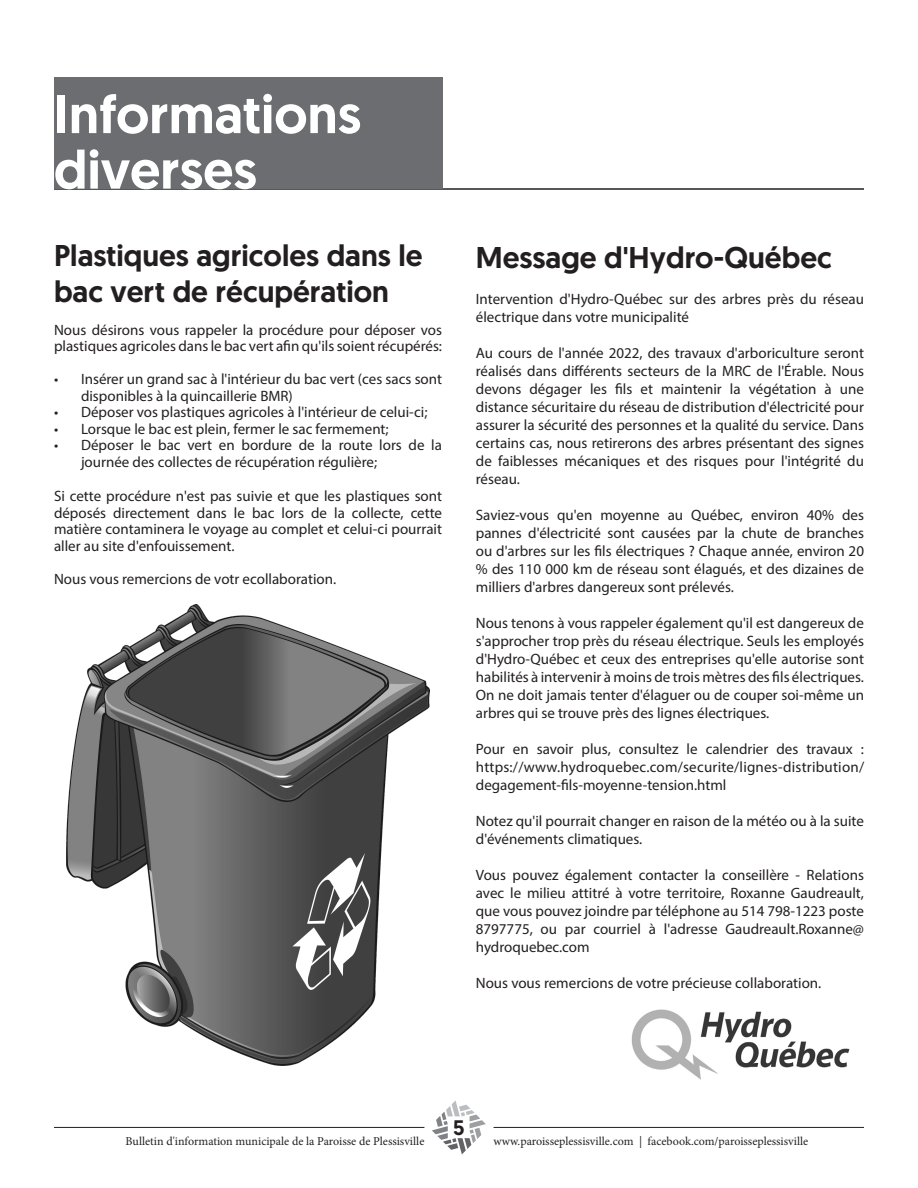
<style>
.page{position:relative;width:918px;height:1188px;background:#fff}
.page>*{position:absolute;margin:0;border:0;box-sizing:border-box;transform-origin:0 0}
.Titre_de_section_1{font:500 54px "Geomanist";color:#fff}
.Titre_2{font:500 30px/36px "Geomanist";color:#231f20}
.t1{font:500 21px "Geomanist";color:#231f20}
.t2{font:15px/18px "Myriad Pro";color:#231f20;text-align:justify}
.t3{font:12px "Minion Pro";color:#231f20}
</style>
<div class="page">
<svg style="left:432px;top:1100px;width:54px;height:54px"></svg>
<hr style="left:54px;top:1127px;width:370px;height:1px;background:#231f20">
<hr style="left:494px;top:1127px;width:370px;height:1px;background:#231f20">
<hr style="left:54px;top:189px;width:810px;height:1px;background:#231f20">
<img style="left:66px;top:605px;width:364px;height:461px">
<div style="left:54px;top:77px;width:388px;height:112px;background:#6c6d70"></div>
<img style="left:631px;top:1009px;width:219px;height:71px">
<p class="Titre_de_section_1" style="left:54px;top:78px;width:309px">Informations</p>
<p class="Titre_de_section_1" style="left:54px;top:134px;width:204px">diverses</p>
<p class="Titre_2" style="left:54px;top:237px;width:370px">Plastiques agricoles dans le bac vert de récupération</p>
<p class="t2" style="left:54px;top:321px;width:390px;line-height:16.5px">Nous désirons vous rappeler la procédure pour déposer vos plastiques agricoles dans le bac vert afin qu'ils soient récupérés:</p>
<p class="t2" style="left:81px;top:370px;width:363px;line-height:16.5px;text-indent:-27px">• Insérer un grand sac à l'intérieur du bac vert (ces sacs sont disponibles à la quincaillerie BMR)</p>
<p class="t2" style="left:54px;top:403px;width:375px">• Déposer vos plastiques agricoles à l'intérieur de celui-ci;</p>
<p class="t2" style="left:54px;top:419px;width:336px">• Lorsque le bac est plein, fermer le sac fermement;</p>
<p class="t2" style="left:81px;top:436px;width:363px;line-height:16.5px;text-indent:-27px">• Déposer le bac vert en bordure de la route lors de la journée des collectes de récupération régulière;</p>
<p class="t2" style="left:54px;top:487px;width:390px;line-height:16.5px">Si cette procédure n'est pas suivie et que les plastiques sont déposés directement dans le bac lors de la collecte, cette matière contaminera le voyage au complet et celui-ci pourrait aller au site d'enfouissement.</p>
<p class="t2" style="left:54px;top:569px;width:284px">Nous vous remercions de votr ecollaboration.</p>
<p class="Titre_2" style="left:476px;top:239px;width:357px">Message d'Hydro-Québec</p>
<p class="t2" style="left:476px;top:290px;width:390px">Intervention d'Hydro-Québec sur des arbres près du réseau électrique dans votre municipalité</p>
<p class="t2" style="left:476px;top:344px;width:390px">Au cours de l'année 2022, des travaux d'arboriculture seront réalisés dans différents secteurs de la MRC de l'Érable. Nous devons dégager les fils et maintenir la végétation à une distance sécuritaire du réseau de distribution d'électricité pour assurer la sécurité des personnes et la qualité du service. Dans certains cas, nous retirerons des arbres présentant des signes de faiblesses mécaniques et des risques pour l'intégrité du réseau.</p>
<p class="t2" style="left:476px;top:506px;width:390px">Saviez-vous qu'en moyenne au Québec, environ 40% des pannes d'électricité sont causées par la chute de branches ou d'arbres sur les fils électriques ? Chaque année, environ 20 % des 110 000 km de réseau sont élagués, et des dizaines de milliers d'arbres dangereux sont prélevés.</p>
<p class="t2" style="left:476px;top:614px;width:390px">Nous tenons à vous rappeler également qu'il est dangereux de s'approcher trop près du réseau électrique. Seuls les employés d'Hydro-Québec et ceux des entreprises qu'elle autorise sont habilités à intervenir à moins de trois mètres des fils électriques.<br>On ne doit jamais tenter d'élaguer ou de couper soi-même un arbres qui se trouve près des lignes électriques.</p>
<p class="t2" style="left:476px;top:740px;width:390px">Pour en savoir plus, consultez le calendrier des travaux : https://www.hydroquebec.com/securite/lignes-distribution/ degagement-fils-moyenne-tension.html</p>
<p class="t2" style="left:476px;top:812px;width:390px">Notez qu'il pourrait changer en raison de la météo ou à la suite d'événements climatiques.</p>
<p class="t2" style="left:476px;top:866px;width:390px">Vous pouvez également contacter la conseillère - Relations avec le milieu attitré à votre territoire, Roxanne Gaudreault, que vous pouvez joindre par téléphone au 514 798-1223 poste 8797775, ou par courriel à l'adresse Gaudreault.Roxanne@ hydroquebec.com</p>
<p class="t2" style="left:476px;top:974px;width:347px">Nous vous remercions de votre précieuse collaboration.</p>
<h3 class="t1" style="left:453px;top:1114px;width:13px">5</h3>
<p class="t3" style="left:126px;top:1134px;width:300px">Bulletin d'information municipale de la Paroisse de Plessisville</p>
<p class="t3" style="left:494px;top:1134px;width:316px">www.paroisseplessisville.com | facebook.com/paroisseplessisville</p>
</div>
